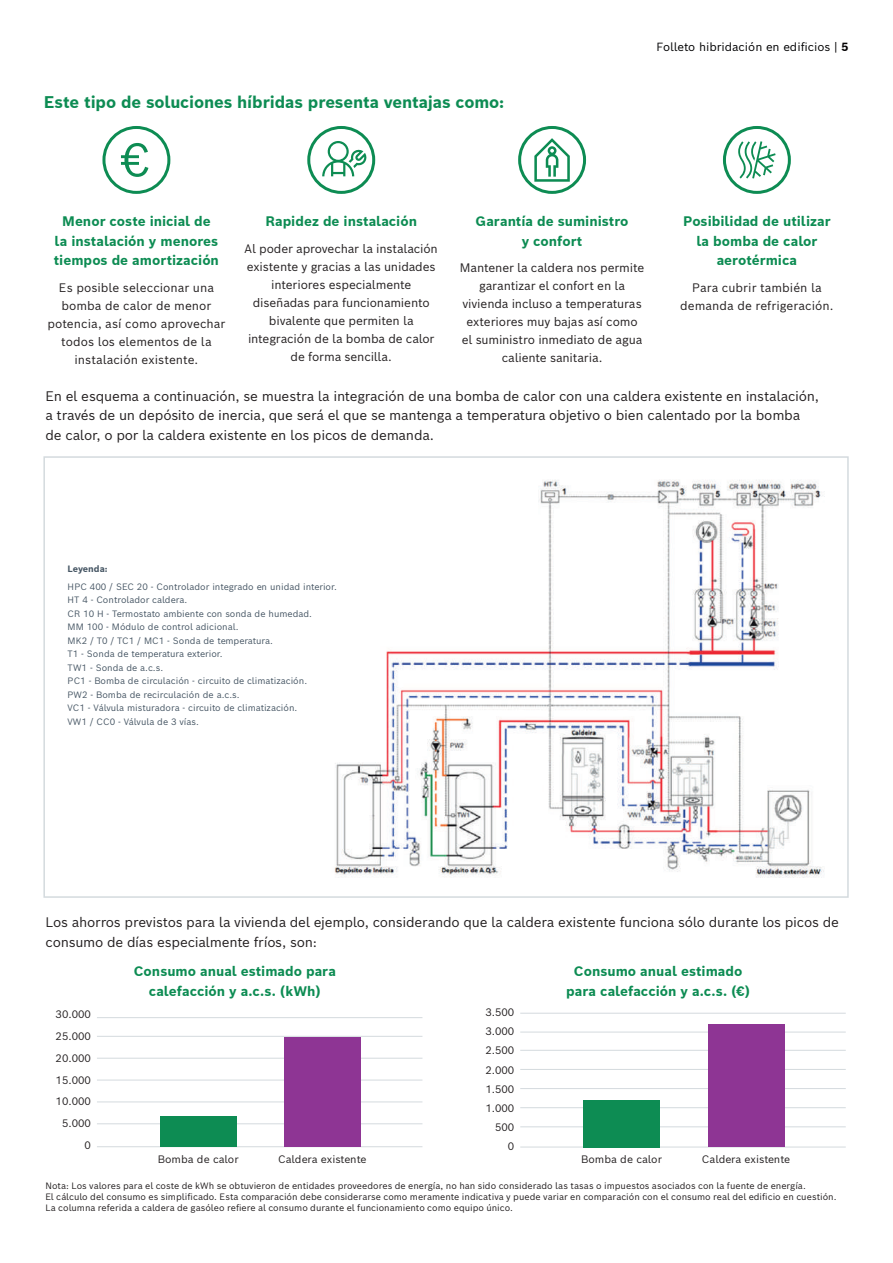
<style>
.page{position:relative;width:893px;height:1263px;background:#fff}
.page>*{position:absolute;margin:0;border:0;box-sizing:border-box;transform-origin:0 0}
.t1{font:700 16.5px "Bosch Sans";letter-spacing:-.005em;color:#0d8c53}
.t2{font:13.5px/19.5px "Bosch Sans";letter-spacing:-.02em;color:#231f20}
.t3{font:700 13.5px/19.5px "Bosch Sans";color:#0d8c53;text-align:center}
.t4{font:12px/18px "Bosch Sans";letter-spacing:-.01em;color:#231f20;text-align:center}
.t5{font:11.55px "Bosch Sans";color:#000002}
.t6{font:10.5px/19.2px "Bosch Sans";color:#231f20;text-align:right}
.t7{font:9px/10.8px "Bosch Sans";color:#231f20}
.t8{font:9px/13.5px "Bosch Sans";color:#465664}
.t9{font:700 9px "Bosch Sans";color:#465664}
.s1{color:#030102}
.s2{font-weight:700;color:#030102}
</style>
<div class="page">
<div style="left:43px;top:456px;width:806px;height:442px;border:2px solid #d4dade"></div>
<img style="left:334px;top:480px;width:491px;height:398px">
<div style="left:336px;top:477px;width:201px;height:137px;background:#fff"></div>
<div style="left:307px;top:126px;width:68px;height:68px;border:3px solid #0d8c53;border-radius:50%"></div>
<svg style="left:322px;top:141px;width:45px;height:35px"></svg>
<div style="left:102px;top:126px;width:68px;height:68px;border:3px solid #0d8c53;border-radius:50%"></div>
<svg style="left:121px;top:143px;width:27px;height:34px"></svg>
<hr style="left:97px;top:1017px;width:325px;height:1px;background:#d4dade">
<hr style="left:97px;top:1036px;width:325px;height:1px;background:#d4dade">
<hr style="left:97px;top:1058px;width:325px;height:1px;background:#d4dade">
<hr style="left:97px;top:1080px;width:325px;height:1px;background:#d4dade">
<hr style="left:97px;top:1101px;width:325px;height:1px;background:#d4dade">
<hr style="left:97px;top:1123px;width:325px;height:1px;background:#d4dade">
<hr style="left:97px;top:1146px;width:325px;height:1px;background:#d4dade">
<hr style="left:520px;top:1013px;width:326px;height:1px;background:#d4dade">
<hr style="left:520px;top:1032px;width:326px;height:1px;background:#d4dade">
<hr style="left:520px;top:1050px;width:326px;height:1px;background:#d4dade">
<hr style="left:520px;top:1069px;width:326px;height:1px;background:#d4dade">
<hr style="left:520px;top:1088px;width:326px;height:1px;background:#d4dade">
<hr style="left:520px;top:1107px;width:326px;height:1px;background:#d4dade">
<hr style="left:520px;top:1126px;width:326px;height:1px;background:#d4dade">
<hr style="left:520px;top:1147px;width:326px;height:1px;background:#d4dade">
<div style="left:160px;top:1117px;width:76px;height:30px;background:#0d8c53"></div>
<div style="left:284px;top:1037px;width:77px;height:110px;background:#8e3594"></div>
<div style="left:583px;top:1100px;width:77px;height:47px;background:#0d8c53"></div>
<div style="left:708px;top:1024px;width:76px;height:123px;background:#8e3594"></div>
<div style="left:518px;top:126px;width:68px;height:68px;border:3px solid #0d8c53;border-radius:50%"></div>
<svg style="left:534px;top:138px;width:36px;height:44px"></svg>
<div style="left:723px;top:126px;width:68px;height:68px;border:3px solid #0d8c53;border-radius:50%"></div>
<svg style="left:738px;top:141px;width:38px;height:38px"></svg>
<h1 class="t1" style="left:44px;top:91px;width:462px">Este tipo de soluciones híbridas presenta ventajas como:</h1>
<p class="t5" style="left:656px;top:38px;width:193px">Folleto hibridación en edificios <span class="s1">|</span> <span class="s2">5</span></p>
<p class="t3" style="left:54px;top:211px;width:167px">Menor coste inicial de<br>la instalación y menores tiempos de amortización</p>
<p class="t4" style="left:47px;top:277px;width:179px">Es posible seleccionar una bomba de calor de menor potencia, así como aprovechar todos los elementos de la instalación existente.</p>
<p class="t3" style="left:265px;top:211px;width:153px">Rapidez de instalación</p>
<p class="t4" style="left:245px;top:238px;width:195px">Al poder aprovechar la instalación existente y gracias a las unidades interiores especialmente diseñadas para funcionamiento bivalente que permiten la integración de la bomba de calor de forma sencilla.</p>
<p class="t3" style="left:476px;top:211px;width:154px">Garantía de suministro y confort</p>
<p class="t4" style="left:460px;top:258px;width:186px">Mantener la caldera nos permite garantizar el confort en la vivienda incluso a temperaturas exteriores muy bajas así como el suministro inmediato de agua caliente sanitaria.</p>
<p class="t3" style="left:683px;top:211px;width:149px">Posibilidad de utilizar la bomba de calor aerotérmica</p>
<p class="t4" style="left:680px;top:277px;width:155px">Para cubrir también la demanda de refrigeración.</p>
<p class="t2" style="left:46px;top:385px;width:775px">En el esquema a continuación, se muestra la integración de una bomba de calor con una caldera existente en instalación, a través de un depósito de inercia, que será el que se mantenga a temperatura objetivo o bien calentado por la bomba de calor, o por la caldera existente en los picos de demanda.</p>
<p class="t9" style="left:68px;top:563px;width:41px">Leyenda:</p>
<p class="t8" style="left:68px;top:579px;width:271px">HPC 400 / SEC 20 - Controlador integrado en unidad interior.<br>HT 4 - Controlador caldera.<br>CR 10 H - Termostato ambiente con sonda de humedad.<br>MM 100 - Módulo de control adicional.<br>MK2 / T0 / TC1 / MC1 - Sonda de temperatura.<br>T1 - Sonda de temperatura exterior.<br>TW1 - Sonda de a.c.s.<br>PC1 - Bomba de circulación - circuito de climatización.<br>PW2 - Bomba de recirculación de a.c.s.<br>VC1 - Válvula misturadora - circuito de climatización.<br>VW1 / CC0 - Válvula de 3 vías.</p>
<p class="t2" style="left:46px;top:911px;width:795px">Los ahorros previstos para la vivienda del ejemplo, considerando que la caldera existente funciona sólo durante los picos de consumo de días especialmente fríos, son:</p>
<p class="t3" style="left:134px;top:961px;width:204px">Consumo anual estimado para calefacción y a.c.s. (kWh)</p>
<p class="t3" style="left:566px;top:961px;width:186px">Consumo anual estimado para calefacción y a.c.s. (€)</p>
<p class="t6" style="left:56px;top:1002px;width:37px;line-height:21.9px">30.000<br>25.000<br>20.000<br>15.000<br>10.000<br>5.000<br>0</p>
<p class="t6" style="left:485px;top:1002px;width:30px">3.500<br>3.000<br>2.500<br>2.000<br>1.500<br>1.000<br>500<br>0</p>
<p class="t6" style="left:158px;top:1149px;width:82px">Bomba de calor</p>
<p class="t6" style="left:278px;top:1149px;width:90px">Caldera existente</p>
<p class="t6" style="left:581px;top:1149px;width:82px">Bomba de calor</p>
<p class="t6" style="left:702px;top:1149px;width:90px">Caldera existente</p>
<p class="t7" style="left:45px;top:1179px;width:793px">Nota: Los valores para el coste de kWh se obtuvieron de entidades proveedores de energía, no han sido considerado las tasas o impuestos asociados con la fuente de energía.<br>El cálculo del consumo es simplificado. Esta comparación debe considerarse como meramente indicativa y puede variar en comparación con el consumo real del edificio en cuestión.<br>La columna referida a caldera de gasóleo refiere al consumo durante el funcionamiento como equipo único.</p>
</div>
